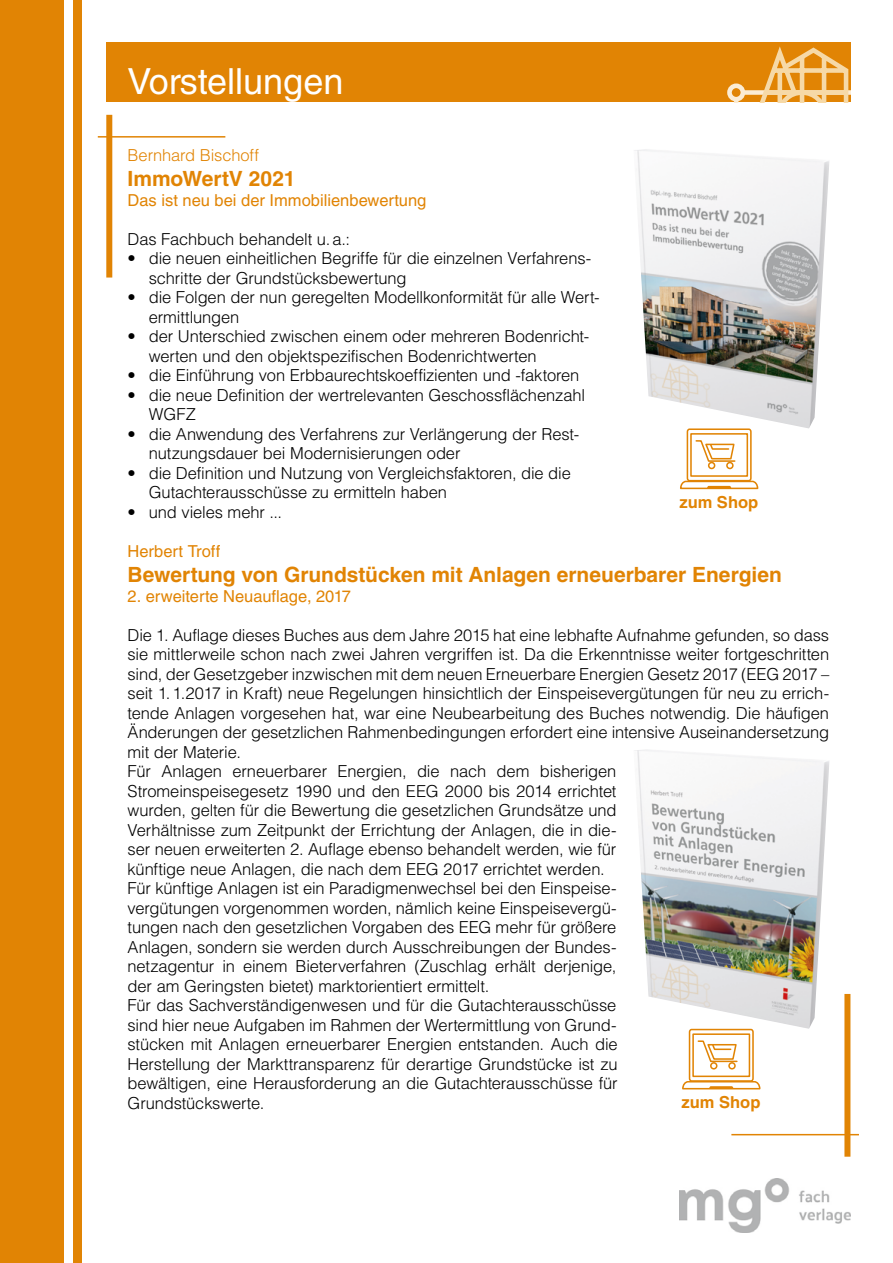
<style>
.page{position:relative;width:893px;height:1263px;background:#fff}
.page>*{position:absolute;margin:0;border:0;box-sizing:border-box;transform-origin:0 0}
.t1{font:36px "Helvetica LT Std";color:#fff}
.t2{font:700 21px "Helvetica LT Std";letter-spacing:-.005em;color:#e18404}
.t3{font:300 16.5px/19.5px "Helvetica LT Std";letter-spacing:-.01em;color:#000}
.t4{font:16.5px "Helvetica LT Std";color:#e18404}
.t5{font:300 16.5px "Helvetica LT Std";letter-spacing:-.005em;color:#e18404}
.t6{font:700 16.5px "Helvetica LT Std";color:#e18404}
</style>
<div class="page">
<div style="left:73px;top:0;width:9px;height:1263px;background:#e18404"></div>
<div style="left:0;top:0;width:64px;height:1263px;background:#e18404"></div>
<img style="left:679px;top:1178px;width:171px;height:55px">
<hr style="left:98px;top:136px;width:127px;height:2px;background:#e18404">
<div style="left:106px;top:115px;width:6px;height:163px;background:#e18404"></div>
<hr style="left:731px;top:1134px;width:128px;height:1px;background:#e18404">
<div style="left:844px;top:994px;width:6px;height:163px;background:#e18404"></div>
<div style="left:106px;top:43px;width:744px;height:59px;background:#e18404"></div>
<svg style="left:727px;top:46px;width:123px;height:56px"></svg>
<img style="left:634px;top:149px;width:195px;height:279px">
<svg style="left:680px;top:428px;width:79px;height:62px"></svg>
<svg style="left:682px;top:1029px;width:79px;height:61px"></svg>
<img style="left:635px;top:750px;width:194px;height:279px">
<h1 class="t1" style="left:128px;top:60px;width:217px">Vorstellungen</h1>
<p class="t5" style="left:128px;top:145px;width:133px">Bernhard Bischoff</p>
<p class="t2" style="left:128px;top:166px;width:169px">ImmoWertV 2021</p>
<p class="t4" style="left:128px;top:190px;width:300px">Das ist neu bei der Immobilienbewertung</p>
<p class="t3" style="left:128px;top:229px;width:224px">Das Fachbuch behandelt u.a.:</p>
<p class="t3" style="left:149px;top:248px;width:444px;text-indent:-21px">• die neuen einheitlichen Begriffe für die einzelnen Verfahrens&shy;schritte der Grundstücksbewertung</p>
<p class="t3" style="left:149px;top:287px;width:452px;text-indent:-21px">• die Folgen der nun geregelten Modellkonformität für alle Wert&shy;ermittlungen</p>
<p class="t3" style="left:149px;top:326px;width:441px;text-indent:-21px">• der Unterschied zwischen einem oder mehreren Bodenricht&shy;werten und den objektspezifischen Bodenrichtwerten</p>
<p class="t3" style="left:128px;top:365px;width:453px">• die Einführung von Erbbaurechtskoeffizienten und -faktoren</p>
<p class="t3" style="left:149px;top:385px;width:438px;text-indent:-21px">• die neue Definition der wertrelevanten Geschossflächenzahl<br>WGFZ</p>
<p class="t3" style="left:149px;top:424px;width:431px;text-indent:-21px">• die Anwendung des Verfahrens zur Verlängerung der Rest&shy;nutzungsdauer bei Modernisierungen oder</p>
<p class="t3" style="left:149px;top:463px;width:423px;text-indent:-21px">• die Definition und Nutzung von Vergleichsfaktoren, die die<br>Gutachterausschüsse zu ermitteln haben</p>
<p class="t3" style="left:128px;top:502px;width:156px">• und vieles mehr ...</p>
<p class="t4" style="left:128px;top:541px;width:94px">Herbert Troff</p>
<p class="t2" style="left:128px;top:562px;width:656px">Bewertung von Grundstücken mit Anlagen erneuerbarer Energien</p>
<p class="t4" style="left:128px;top:586px;width:225px">2. erweiterte Neuauflage, 2017</p>
<p class="t3" style="left:128px;top:625px;width:703px">Die 1. Auflage dieses Buches aus dem Jahre 2015 hat eine lebhafte Aufnahme gefunden, so dass sie mittlerweile schon nach zwei Jahren vergriffen ist. Da die Erkenntnisse weiter fortgeschritten sind, der Gesetzgeber inzwischen mit dem neuen Erneuerbare Energien Gesetz 2017 (EEG 2017 – seit 1.1.2017 in Kraft) neue Regelungen hinsichtlich der Einspeisevergütungen für neu zu errich&shy;tende Anlagen vorgesehen hat, war eine Neubearbeitung des Buches notwendig. Die häufigen Änderungen der gesetzlichen Rahmenbedingungen erfordert eine intensive Auseinandersetzung mit der Materie.<br>Für Anlagen erneuerbarer Energien, die nach dem bisherigen<br>Stromeinspeisegesetz 1990 und den EEG 2000 bis 2014 errichtet<br>wurden, gelten für die Bewertung die gesetzlichen Grundsätze und<br>Verhältnisse zum Zeitpunkt der Errichtung der Anlagen, die in die-<br>ser neuen erweiterten 2. Auflage ebenso behandelt werden, wie für<br>künftige neue Anlagen, die nach dem EEG 2017 errichtet werden.<br>Für künftige Anlagen ist ein Paradigmenwechsel bei den Einspeise-<br>vergütungen vorgenommen worden, nämlich keine Einspeisevergü-<br>tungen nach den gesetzlichen Vorgaben des EEG mehr für größere<br>Anlagen, sondern sie werden durch Ausschreibungen der Bundes-<br>netzagentur in einem Bieterverfahren (Zuschlag erhält derjenige,<br>der am Geringsten bietet) marktorientiert ermittelt.<br>Für das Sachverständigenwesen und für die Gutachterausschüsse<br>sind hier neue Aufgaben im Rahmen der Wertermittlung von Grund-<br>stücken mit Anlagen erneuerbarer Energien entstanden. Auch die<br>Herstellung der Markttransparenz für derartige Grundstücke ist zu<br>bewältigen, eine Herausforderung an die Gutachterausschüsse für<br>Grundstückswerte.</p>
<p class="t6" style="left:679px;top:492px;width:80px">zum Shop</p>
<p class="t6" style="left:681px;top:1092px;width:80px">zum Shop</p>
</div>
